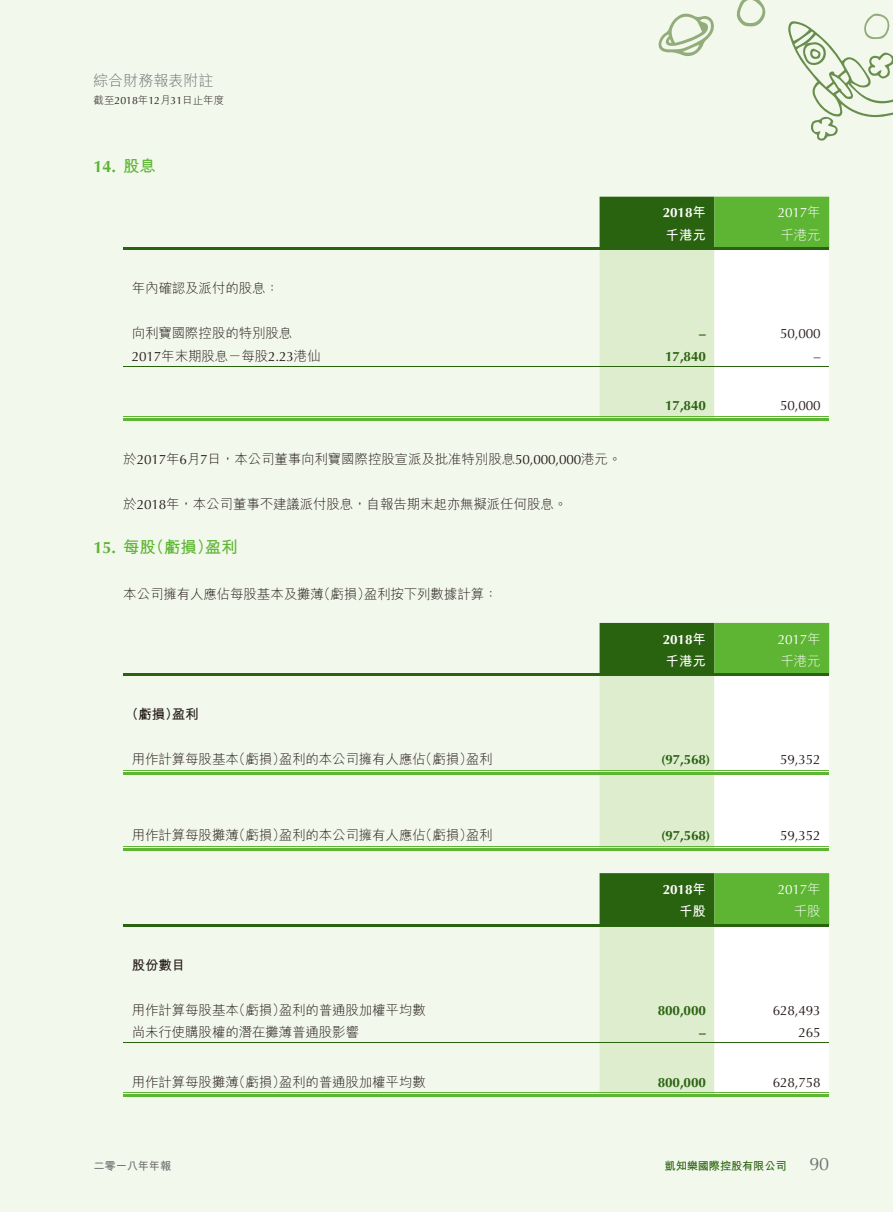
<style>
.page{position:relative;width:893px;height:1212px;background:#f2f8ec}
.page>*{position:absolute;margin:0;border:0;box-sizing:border-box;transform-origin:0 0}
.t1{font:18px "Optima LT Std";color:#717171}
.t2{font:16.5px "M Hei HK Bold E Ten B5 H";color:#5db533}
.t3{font:700 16.5px "Optima LT Std";color:#5db533}
.t4{font:15px "M Hei HK Light E Ten B5 H";color:#717171}
.t5{font:13.5px "M Hei HK Light E Ten B5 H";letter-spacing:-.01em;color:#231916}
.t6{font:700 13.5px "Optima LT Std";letter-spacing:-.01em;color:#2a6310}
.t7{font:13.5px "Optima LT Std";letter-spacing:-.01em;color:#231916}
.t8{font:700 13.5px "Optima LT Std";letter-spacing:-.01em;color:#fff}
.t9{font:13.5px "Optima LT Std";letter-spacing:-.01em;color:#fff}
.t10{font:13.5px "M Hei HK Bold E Ten B5 H";letter-spacing:-.01em;color:#231916}
.t11{font:13.5px "M Hei HK Bold E Ten B5 H";letter-spacing:-.01em;color:#fff}
.t12{font:13.5px "M Hei HK Light E Ten B5 H";letter-spacing:-.01em;color:#fff}
.t13{font:11.25px "M Hei HK Bold E Ten B5 H";letter-spacing:-.015em;color:#2a6310}
.t14{font:11.25px "M Hei HK Bold E Ten B5 H";letter-spacing:-.015em;color:#717171}
.t15{font:10.5px "M Hei HK Light E Ten B5 H";color:#231916}
.s1{font-family:"Optima LT Std"}
.s2{font-family:"M Hei HK Bold E Ten B5 H";font-weight:400}
.s3{font-family:"M Hei HK Light E Ten B5 H"}
.s4{font-family:"Optima LT Std";font-weight:700}
</style>
<div class="page">
<svg style="left:658px;top:13px;width:56px;height:44px"></svg>
<svg style="left:736px;top:0;width:30px;height:27px"></svg>
<svg style="left:788px;top:13px;width:105px;height:128px"></svg>
<svg style="left:600px;top:197px;width:229px;height:221px;background:#c6dcb8"></svg>
<hr style="left:123px;top:248px;width:477px;height:2px;background:#2a6310">
<hr style="left:600px;top:248px;width:114px;height:2px;background:#2a6310">
<hr style="left:714px;top:248px;width:115px;height:2px;background:#2a6310">
<hr style="left:123px;top:366px;width:477px;height:1px;background:#2a6310">
<hr style="left:600px;top:366px;width:114px;height:1px;background:#2a6310">
<hr style="left:714px;top:366px;width:115px;height:1px;background:#2a6310">
<hr style="left:123px;top:416px;width:477px;height:1px;background:#5db533">
<hr style="left:123px;top:418px;width:477px;height:2px;background:#5db533">
<hr style="left:600px;top:416px;width:114px;height:1px;background:#5db533">
<hr style="left:600px;top:418px;width:114px;height:2px;background:#5db533">
<hr style="left:714px;top:416px;width:115px;height:1px;background:#5db533">
<hr style="left:714px;top:418px;width:115px;height:2px;background:#5db533">
<svg style="left:600px;top:623px;width:229px;height:225px;background:#c6dcb8"></svg>
<hr style="left:123px;top:674px;width:477px;height:2px;background:#2a6310">
<hr style="left:600px;top:674px;width:114px;height:2px;background:#2a6310">
<hr style="left:714px;top:674px;width:115px;height:2px;background:#2a6310">
<hr style="left:123px;top:770px;width:477px;height:1px;background:#5db533">
<hr style="left:123px;top:772px;width:477px;height:2px;background:#5db533">
<hr style="left:600px;top:770px;width:114px;height:1px;background:#5db533">
<hr style="left:600px;top:772px;width:114px;height:2px;background:#5db533">
<hr style="left:714px;top:770px;width:115px;height:1px;background:#5db533">
<hr style="left:714px;top:772px;width:115px;height:2px;background:#5db533">
<hr style="left:123px;top:846px;width:477px;height:1px;background:#5db533">
<hr style="left:123px;top:848px;width:477px;height:3px;background:#5db533">
<hr style="left:600px;top:846px;width:114px;height:1px;background:#5db533">
<hr style="left:600px;top:848px;width:114px;height:3px;background:#5db533">
<hr style="left:714px;top:846px;width:115px;height:1px;background:#5db533">
<hr style="left:714px;top:848px;width:115px;height:3px;background:#5db533">
<svg style="left:600px;top:873px;width:229px;height:221px;background:#c5dcb7"></svg>
<hr style="left:123px;top:924px;width:477px;height:2px;background:#2a6310">
<hr style="left:600px;top:924px;width:114px;height:2px;background:#2a6310">
<hr style="left:714px;top:924px;width:115px;height:2px;background:#2a6310">
<hr style="left:123px;top:1042px;width:477px;height:1px;background:#2a6310">
<hr style="left:600px;top:1042px;width:114px;height:1px;background:#2a6310">
<hr style="left:714px;top:1042px;width:115px;height:1px;background:#2a6310">
<hr style="left:123px;top:1092px;width:477px;height:1px;background:#5db533">
<hr style="left:123px;top:1094px;width:477px;height:3px;background:#5db533">
<hr style="left:600px;top:1092px;width:114px;height:1px;background:#5db533">
<hr style="left:600px;top:1094px;width:114px;height:3px;background:#5db533">
<hr style="left:714px;top:1092px;width:115px;height:1px;background:#5db533">
<hr style="left:714px;top:1094px;width:115px;height:3px;background:#5db533">
<p class="t4" style="left:94px;top:74px;width:121px">綜合財務報表附註</p>
<p class="t15" style="left:94px;top:96px;width:132px">截至<span class="s1">2018</span>年<span class="s1">12</span>月<span class="s1">31</span>日止年度</p>
<p class="t3" style="left:94px;top:157px;width:64px">14. <span class="s2">股息</span></p>
<p class="t8" style="left:663px;top:205px;width:44px">2018<span class="s2">年</span></p>
<p class="t9" style="left:778px;top:206px;width:44px">2017<span class="s3">年</span></p>
<p class="t11" style="left:666px;top:230px;width:42px">千港元</p>
<p class="t12" style="left:780px;top:230px;width:42px">千港元</p>
<p class="t5" style="left:132px;top:283px;width:149px">年內確認及派付的股息：</p>
<p class="t5" style="left:132px;top:328px;width:162px">向利寶國際控股的特別股息</p>
<p class="t6" style="left:699px;top:326px;width:8px">–</p>
<p class="t7" style="left:780px;top:327px;width:42px">50,000</p>
<p class="t5" style="left:132px;top:350px;width:190px"><span class="s1">2017</span>年末期股息－每股<span class="s1">2.23</span>港仙</p>
<p class="t6" style="left:665px;top:348px;width:42px">17,840</p>
<p class="t7" style="left:814px;top:349px;width:8px">–</p>
<p class="t6" style="left:665px;top:398px;width:42px">17,840</p>
<p class="t7" style="left:780px;top:399px;width:42px">50,000</p>
<p class="t5" style="left:123px;top:453px;width:500px">於<span class="s1">2017</span>年<span class="s1">6</span>月<span class="s1">7</span>日，本公司董事向利寶國際控股宣派及批准特別股息<span class="s1">50,000,000</span>港元。</p>
<p class="t5" style="left:123px;top:498px;width:445px">於<span class="s1">2018</span>年，本公司董事不建議派付股息，自報告期末起亦無擬派任何股息。</p>
<p class="t2" style="left:94px;top:541px;width:146px"><span class="s4">15.</span> 每股（虧損）盈利</p>
<p class="t5" style="left:123px;top:588px;width:376px">本公司擁有人應佔每股基本及攤薄（虧損）盈利按下列數據計算：</p>
<p class="t8" style="left:663px;top:631px;width:44px">2018<span class="s2">年</span></p>
<p class="t9" style="left:778px;top:632px;width:44px">2017<span class="s3">年</span></p>
<p class="t11" style="left:666px;top:656px;width:42px">千港元</p>
<p class="t12" style="left:780px;top:656px;width:42px">千港元</p>
<p class="t10" style="left:125px;top:709px;width:75px">（虧損）盈利</p>
<p class="t5" style="left:132px;top:754px;width:362px">用作計算每股基本（虧損）盈利的本公司擁有人應佔（虧損）盈利</p>
<p class="t6" style="left:661px;top:752px;width:51px">(97,568)</p>
<p class="t7" style="left:780px;top:753px;width:42px">59,352</p>
<p class="t5" style="left:132px;top:830px;width:362px">用作計算每股攤薄（虧損）盈利的本公司擁有人應佔（虧損）盈利</p>
<p class="t6" style="left:661px;top:828px;width:51px">(97,568)</p>
<p class="t7" style="left:780px;top:829px;width:42px">59,352</p>
<p class="t8" style="left:663px;top:881px;width:44px">2018<span class="s2">年</span></p>
<p class="t9" style="left:778px;top:883px;width:44px">2017<span class="s3">年</span></p>
<p class="t11" style="left:679px;top:906px;width:28px">千股</p>
<p class="t12" style="left:794px;top:906px;width:28px">千股</p>
<p class="t10" style="left:132px;top:959px;width:55px">股份數目</p>
<p class="t5" style="left:132px;top:1004px;width:296px">用作計算每股基本（虧損）盈利的普通股加權平均數</p>
<p class="t6" style="left:658px;top:1002px;width:49px">800,000</p>
<p class="t7" style="left:773px;top:1003px;width:49px">628,493</p>
<p class="t5" style="left:132px;top:1027px;width:229px">尚未行使購股權的潛在攤薄普通股影響</p>
<p class="t6" style="left:699px;top:1024px;width:8px">–</p>
<p class="t7" style="left:798px;top:1026px;width:24px">265</p>
<p class="t5" style="left:132px;top:1076px;width:296px">用作計算每股攤薄（虧損）盈利的普通股加權平均數</p>
<p class="t6" style="left:658px;top:1074px;width:49px">800,000</p>
<p class="t7" style="left:773px;top:1075px;width:49px">628,758</p>
<p class="t14" style="left:94px;top:1161px;width:79px">二零一八年年報</p>
<p class="t13" style="left:665px;top:1161px;width:124px">凱知樂國際控股有限公司</p>
<h1 class="t1" style="left:809px;top:1154px;width:21px">90</h1>
</div>
